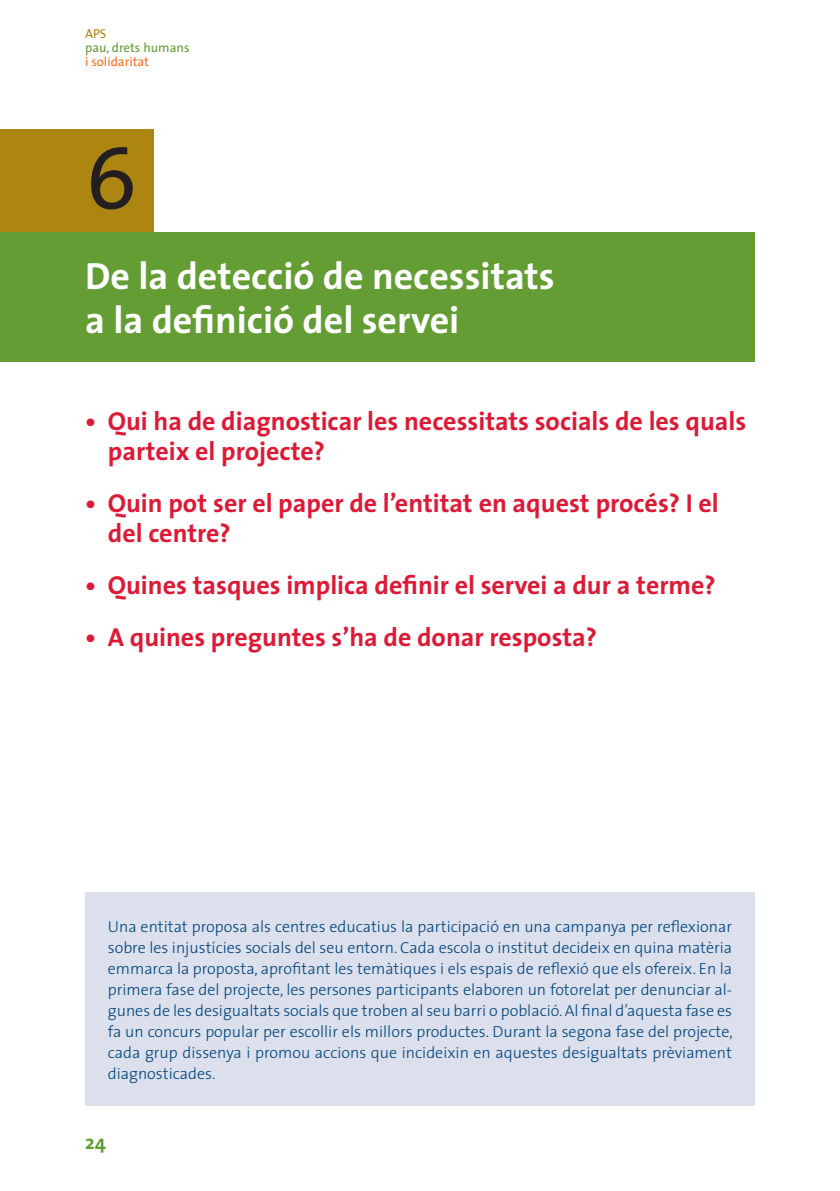
<style>
.page{position:relative;width:840px;height:1191px;background:#fff}
.page>*{position:absolute;margin:0;border:0;box-sizing:border-box;transform-origin:0 0}
.t1{font:90px "The Sans Caps";color:#231f20}
.capítols{font:700 38px "The Sans";color:#fff}
.text_introductori{font:700 26px/30px "The Sans";color:#dc1a36}
.t2{font:700 20px "The Sans";color:#639d34}
.exemples{font:300 16px/21px "The Sans";color:#01437c;text-align:justify}
.t3{font:13px "The Sans";color:#639d34}
.t4{font:13px "The Sans";color:#f47321}
.t5{font:13px "The Sans";color:#ac8610}
</style>
<div class="page">
<div style="left:0;top:232px;width:754px;height:130px;background:#639d34"></div>
<div style="left:0;top:130px;width:153px;height:102px;background:#ac8610"></div>
<div style="left:85px;top:892px;width:669px;height:214px;background:#dbe0ec"></div>
<p class="t5" style="left:85px;top:23px;width:23px">APS</p>
<p class="t3" style="left:85px;top:37px;width:106px">pau, drets humans</p>
<p class="t4" style="left:85px;top:51px;width:65px">i solidaritat</p>
<p class="t1" style="left:85px;top:103px;width:53px">6</p>
<p class="capítols" style="left:85px;top:244px;width:471px">De la detecció de necessitats</p>
<p class="capítols" style="left:85px;top:288px;width:375px">a la definició del servei</p>
<p class="text_introductori" style="left:108px;top:405px;width:639px;text-indent:-23px">• Qui ha de diagnosticar les necessitats socials de les quals parteix el projecte?</p>
<p class="text_introductori" style="left:108px;top:487px;width:612px;text-indent:-23px">• Quin pot ser el paper de l’entitat en aquest procés? I el del centre?</p>
<p class="text_introductori" style="left:85px;top:569px;width:631px">• Quines tasques implica definir el servei a dur a terme?</p>
<p class="text_introductori" style="left:85px;top:621px;width:513px">• A quines preguntes s’ha de donar resposta?</p>
<p class="exemples" style="left:108px;top:915px;width:626px">Una entitat proposa als centres educatius la participació en una campanya per reflexionar sobre les injustícies socials del seu entorn. Cada escola o institut decideix en quina matèria emmarca la proposta, aprofitant les temàtiques i els espais de reflexió que els ofereix. En la primera fase del projecte, les persones participants elaboren un fotorelat per denunciar al&shy;gunes de les desigualtats socials que troben al seu barri o població. Al final d’aquesta fase es fa un concurs popular per escollir els millors productes. Durant la segona fase del projecte, cada grup dissenya i promou accions que incideixin en aquestes desigualtats prèviament diagnosticades.</p>
<p class="t2" style="left:85px;top:1125px;width:22px">24</p>
</div>
